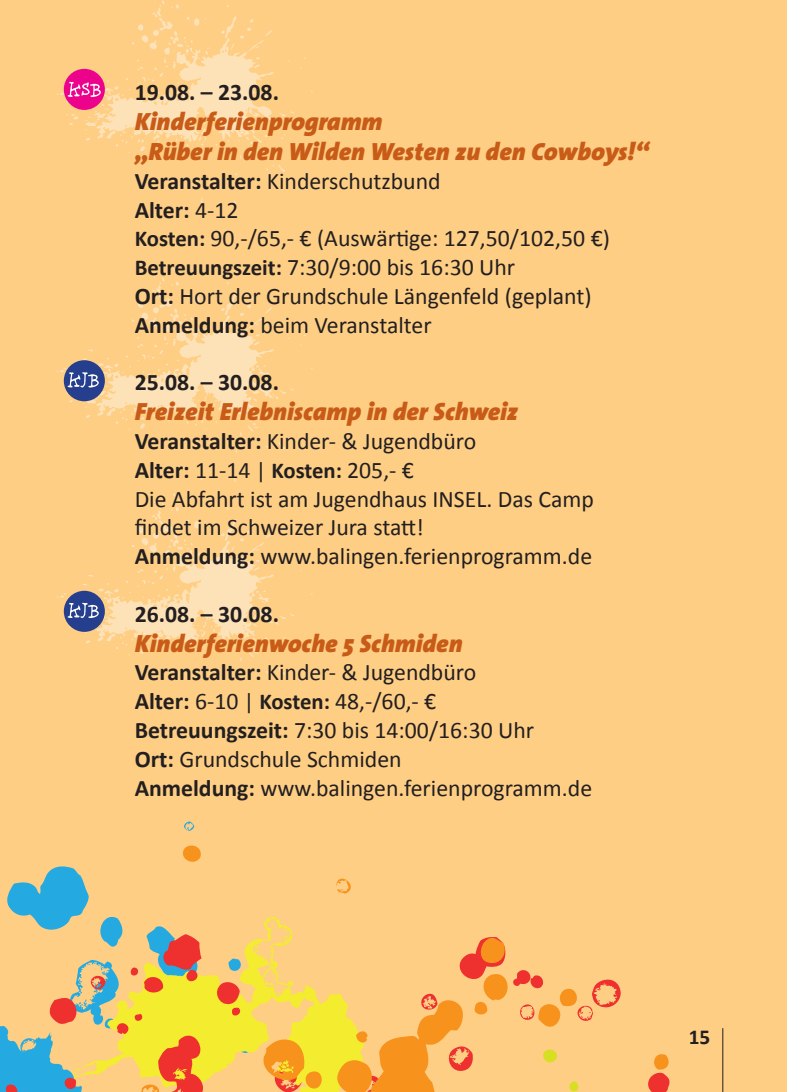
<style>
.page{position:relative;width:787px;height:1092px;background:#fff}
.page>*{position:absolute;margin:0;border:0;box-sizing:border-box;transform-origin:0 0}
.t1{font:italic 900 25px/30px "The Sans";color:#c85b18}
.t2{font:23.75px/28.8px "Calibri";color:#231f20}
.t3{font:700 23.75px "Calibri";color:#231f20}
.t4{font:700 21.25px "Calibri";color:#231f20}
.s1{font-weight:700}
.s2{font-weight:700;font-size:22.75px}
.s3{font-size:22.75px}
</style>
<div class="page">
<div style="left:0;top:0;width:787px;height:1091px;background:#fece84"></div>
<svg style="left:57px;top:493px;width:256px;height:214px"></svg>
<svg style="left:57px;top:268px;width:256px;height:214px"></svg>
<svg style="left:57px;top:0;width:256px;height:205px"></svg>
<svg style="left:184px;top:821px;width:10px;height:10px"></svg>
<svg style="left:648px;top:1054px;width:22px;height:37px"></svg>
<svg style="left:0;top:845px;width:621px;height:246px"></svg>
<div style="left:64px;top:360px;width:41px;height:41px;background:#253f8e;border-radius:50%"></div>
<svg style="left:68px;top:372px;width:31px;height:15px"></svg>
<div style="left:64px;top:590px;width:41px;height:41px;background:#253f8e;border-radius:50%"></div>
<svg style="left:68px;top:602px;width:31px;height:16px"></svg>
<div style="left:64px;top:69px;width:41px;height:41px;background:#ed028c;border-radius:50%"></div>
<svg style="left:68px;top:82px;width:33px;height:15px"></svg>
<hr style="left:722px;top:1028px;width:1px;height:63px;background:#231f20">
<p class="t3" style="left:135px;top:77px;width:146px">19.08. – 23.08.</p>
<p class="t1" style="left:135px;top:106px;width:515px">Kinderferienprogramm<br>„Rüber in den Wilden Westen zu den Cowboys!“</p>
<p class="t2" style="left:135px;top:165px;width:477px"><span class="s1">Veranstalter:</span> Kinderschutzbund<br><span class="s1">Alter:</span> 4-12<br><span class="s2">Kosten:</span> 90,-/65,- € (Auswärtige: 127,50/102,50 €)<br><span class="s2">Betreuungszeit:</span> 7:30/9:00 bis 16:30 Uhr<br><span class="s1">Ort:</span> Hort der Grundschule Längenfeld (geplant)<br><span class="s1">Anmeldung:</span> beim Veranstalter</p>
<p class="t3" style="left:135px;top:367px;width:146px">25.08. – 30.08.</p>
<p class="t1" style="left:135px;top:396px;width:385px">Freizeit Erlebniscamp in der Schweiz</p>
<p class="t2" style="left:135px;top:425px;width:461px"><span class="s1">Veranstalter:</span> Kinder- &amp; Jugendbüro<br><span class="s1">Alter:</span> 11-14 <span class="s3">|</span> <span class="s2">Kosten:</span> 205,- €<br>Die Abfahrt ist am Jugendhaus INSEL. Das Camp findet im Schweizer Jura statt!<br><span class="s1">Anmeldung:</span> www.balingen.ferienprogramm.de</p>
<p class="t3" style="left:135px;top:599px;width:146px">26.08. – 30.08.</p>
<p class="t1" style="left:135px;top:627px;width:329px">Kinderferienwoche 5 Schmiden</p>
<p class="t2" style="left:135px;top:657px;width:459px"><span class="s1">Veranstalter:</span> Kinder- &amp; Jugendbüro<br><span class="s1">Alter:</span> 6-10 <span class="s3">|</span> <span class="s2">Kosten:</span> 48,-/60,- € <span class="s1">Betreuungszeit:</span> 7:30 bis 14:00/16:30 Uhr<br><span class="s1">Ort:</span> Grundschule Schmiden<br><span class="s1">Anmeldung:</span> www.balingen.ferienprogramm.de</p>
<p class="t4" style="left:689px;top:1023px;width:23px">15</p>
</div>
